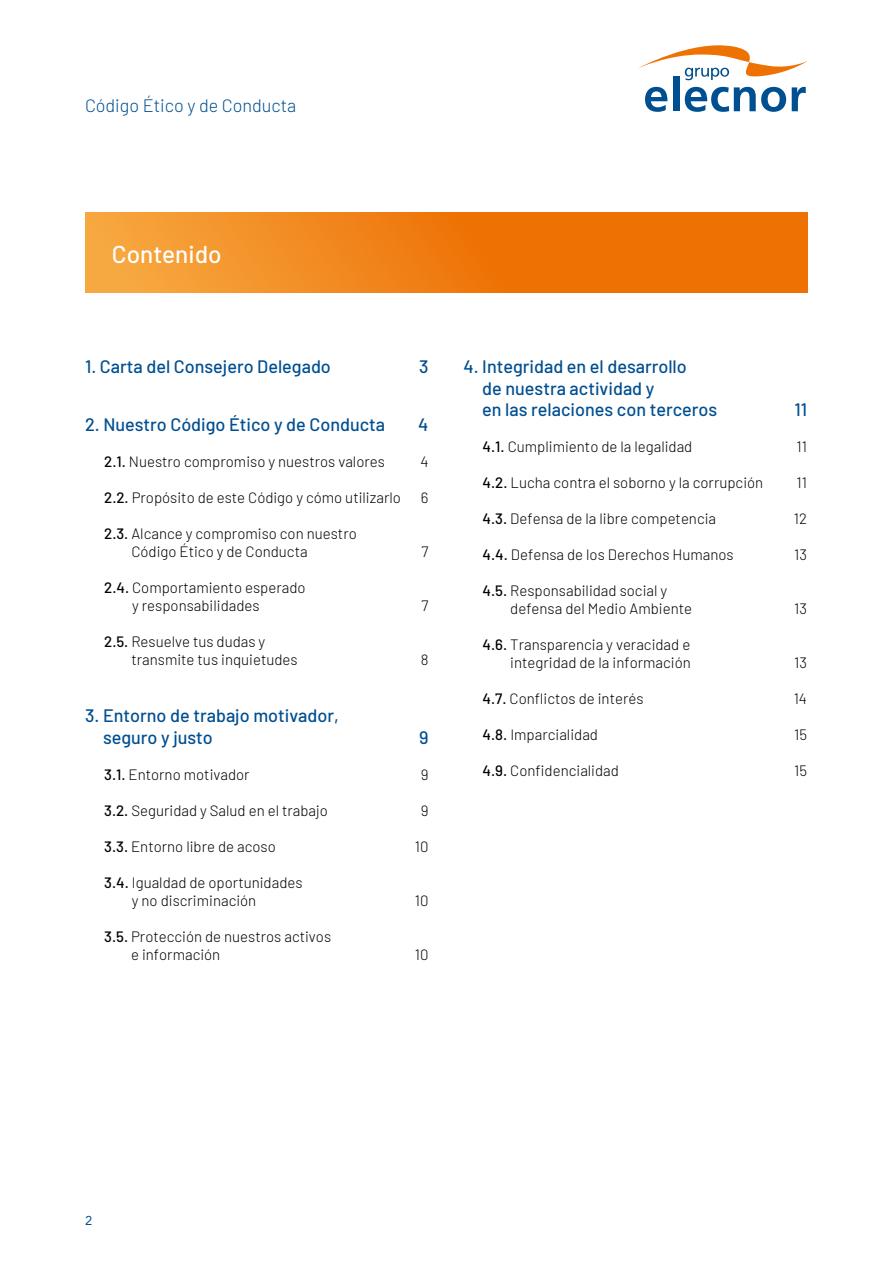
<style>
.page{position:relative;width:893px;height:1263px;background:#fff}
.page>*{position:absolute;margin:0;border:0;box-sizing:border-box;transform-origin:0 0}
.t1{font:500 24.3px "Barlow";color:#fff}
.t2{font:500 18px/21.6px "Barlow";color:#004f91}
.t3{font:300 18px "Barlow";color:#004f91}
.t4{font:300 15px/18px "Barlow";color:#000}
.t5{font:12.75px "Avenir LT Std";color:#004f91}
.s1{font-weight:500}
</style>
<div class="page">
<svg style="left:645px;top:87px;width:22px;height:25px"></svg>
<div style="left:673px;top:77px;width:6px;height:34px;background:#004f91"></div>
<svg style="left:685px;top:87px;width:101px;height:25px"></svg>
<svg style="left:792px;top:87px;width:14px;height:24px"></svg>
<svg style="left:639px;top:45px;width:169px;height:36px"></svg>
<svg style="left:85px;top:213px;width:723px;height:79px;background:#f08116"></svg>
<p class="t3" style="left:85px;top:92px;width:213px">Código Ético y de Conducta</p>
<h1 class="t1" style="left:112px;top:237px;width:111px">Contenido</h1>
<p class="t2" style="left:85px;top:354px;width:247px">1. Carta del Consejero Delegado</p>
<p class="t2" style="left:419px;top:354px;width:11px">3</p>
<p class="t2" style="left:85px;top:412px;width:302px">2. Nuestro Código Ético y de Conducta</p>
<p class="t2" style="left:418px;top:412px;width:12px">4</p>
<p class="t4" style="left:104px;top:451px;width:282px"><span class="s1">2.1.</span> Nuestro compromiso y nuestros valores</p>
<p class="t4" style="left:420px;top:451px;width:10px">4</p>
<p class="t4" style="left:104px;top:487px;width:298px"><span class="s1">2.2.</span> Propósito de este Código y cómo utilizarlo</p>
<p class="t4" style="left:421px;top:487px;width:9px">6</p>
<p class="t4" style="left:131px;top:523px;width:227px;text-indent:-27px"><span class="s1">2.3.</span> Alcance y compromiso con nuestro<br>Código Ético y de Conducta</p>
<p class="t4" style="left:422px;top:541px;width:9px">7</p>
<p class="t4" style="left:132px;top:577px;width:175px;text-indent:-28px"><span class="s1">2.4.</span> Comportamiento esperado y responsabilidades</p>
<p class="t4" style="left:131px;top:631px;width:168px;text-indent:-27px"><span class="s1">2.5.</span> Resuelve tus dudas y transmite tus inquietudes</p>
<p class="t2" style="left:103px;top:704px;width:237px;text-indent:-18px">3. Entorno de trabajo motivador, seguro y justo</p>
<p class="t4" style="left:422px;top:595px;width:9px">7</p>
<p class="t4" style="left:421px;top:649px;width:9px">8</p>
<p class="t2" style="left:419px;top:725px;width:11px">9</p>
<p class="t4" style="left:104px;top:764px;width:147px"><span class="s1">3.1.</span> Entorno motivador</p>
<p class="t4" style="left:421px;top:764px;width:9px">9</p>
<p class="t4" style="left:104px;top:800px;width:225px"><span class="s1">3.2.</span> Seguridad y Salud en el trabajo</p>
<p class="t4" style="left:421px;top:800px;width:9px">9</p>
<p class="t4" style="left:104px;top:836px;width:173px"><span class="s1">3.3.</span> Entorno libre de acoso</p>
<p class="t4" style="left:415px;top:836px;width:15px">10</p>
<p class="t4" style="left:132px;top:872px;width:172px;text-indent:-28px"><span class="s1">3.4.</span> Igualdad de oportunidades y no discriminación</p>
<p class="t4" style="left:415px;top:890px;width:15px">10</p>
<p class="t4" style="left:131px;top:926px;width:202px;text-indent:-27px"><span class="s1">3.5.</span> Protección de nuestros activos e información</p>
<p class="t4" style="left:415px;top:944px;width:15px">10</p>
<p class="t2" style="left:482px;top:354px;width:236px;text-indent:-19px">4. Integridad en el desarrollo<br>de nuestra actividad y<br>en las relaciones con terceros</p>
<p class="t2" style="left:794px;top:398px;width:14px">11</p>
<p class="t4" style="left:483px;top:437px;width:211px"><span class="s1">4.1.</span> Cumplimiento de la legalidad</p>
<p class="t4" style="left:796px;top:437px;width:12px">11</p>
<p class="t4" style="left:483px;top:473px;width:282px"><span class="s1">4.2.</span> Lucha contra el soborno y la corrupción</p>
<p class="t4" style="left:796px;top:473px;width:12px">11</p>
<p class="t4" style="left:483px;top:509px;width:235px"><span class="s1">4.3.</span> Defensa de la libre competencia</p>
<p class="t4" style="left:794px;top:509px;width:15px">12</p>
<p class="t4" style="left:483px;top:545px;width:253px"><span class="s1">4.4.</span> Defensa de los Derechos Humanos</p>
<p class="t4" style="left:794px;top:545px;width:14px">13</p>
<p class="t4" style="left:510px;top:581px;width:183px;text-indent:-28px"><span class="s1">4.5.</span> Responsabilidad social y defensa del Medio Ambiente</p>
<p class="t4" style="left:794px;top:599px;width:14px">13</p>
<p class="t4" style="left:483px;top:635px;width:210px;text-align:right"><span class="s1">4.6.</span> Transparencia y veracidad e integridad de la información</p>
<p class="t4" style="left:794px;top:653px;width:14px">13</p>
<p class="t4" style="left:483px;top:689px;width:162px"><span class="s1">4.7.</span> Conflictos de interés</p>
<p class="t4" style="left:794px;top:689px;width:15px">14</p>
<p class="t4" style="left:483px;top:725px;width:117px"><span class="s1">4.8.</span> Imparcialidad</p>
<p class="t4" style="left:794px;top:725px;width:14px">15</p>
<p class="t4" style="left:483px;top:761px;width:138px"><span class="s1">4.9.</span> Confidencialidad</p>
<p class="t4" style="left:794px;top:761px;width:14px">15</p>
<p class="t5" style="left:85px;top:1213px;width:9px">2</p>
</div>
